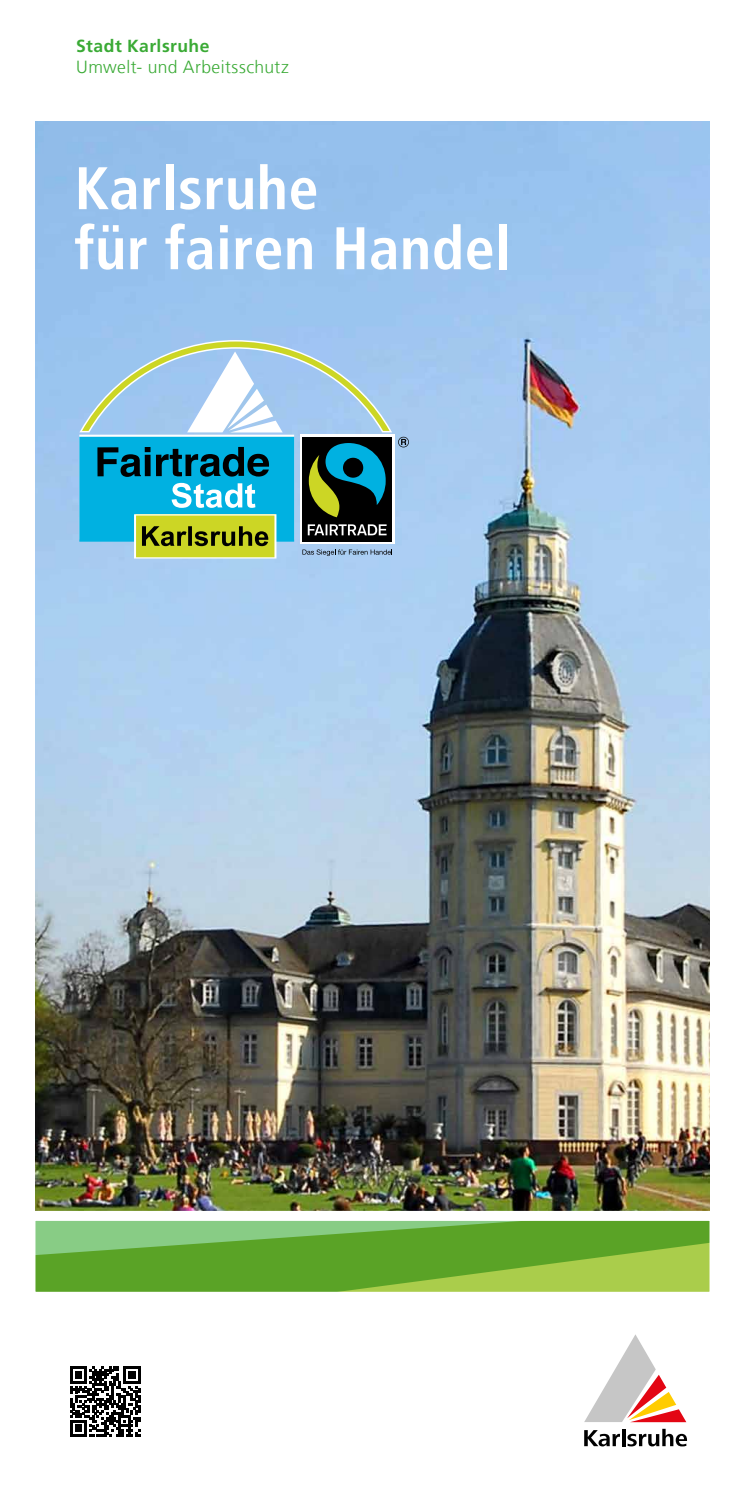
<style>
.page{position:relative;width:745px;height:1489px;background:#fff}
.page>*{position:absolute;margin:0;border:0;box-sizing:border-box;transform-origin:0 0}
.t1{font:700 condensed 60px/60px "Frutiger For Karlsruhe";letter-spacing:.01em;color:#fff}
.t2{font:300 17.5px "Frutiger For Karlsruhe";letter-spacing:.025em;color:#3aaa35}
.t3{font:700 17.5px "Frutiger For Karlsruhe";letter-spacing:.025em;color:#3aaa35}
</style>
<div class="page">
<svg style="left:70px;top:1366px;width:70px;height:70px"></svg>
<img style="left:35px;top:122px;width:674px;height:1083px">
<div style="left:300px;top:434px;width:94px;height:110px;background:#fff"></div>
<svg style="left:398px;top:437px;width:10px;height:10px"></svg>
<svg style="left:79px;top:340px;width:313px;height:218px;background:#70acb4"></svg>
<svg style="left:35px;top:1205px;width:675px;height:87px;background:#80b653"></svg>
<svg style="left:584px;top:1430px;width:35px;height:16px"></svg>
<hr style="left:621px;top:1428px;width:3px;height:17px;background:#000">
<svg style="left:627px;top:1428px;width:59px;height:18px"></svg>
<svg style="left:585px;top:1334px;width:101px;height:87px"></svg>
<p class="t3" style="left:76px;top:35px;width:135px">Stadt Karlsruhe</p>
<p class="t2" style="left:76px;top:57px;width:214px">Umwelt- und Arbeitsschutz</p>
<p class="t1" style="left:74px;top:158px;width:437px">Karlsruhe<br>für fairen Handel</p>
</div>
